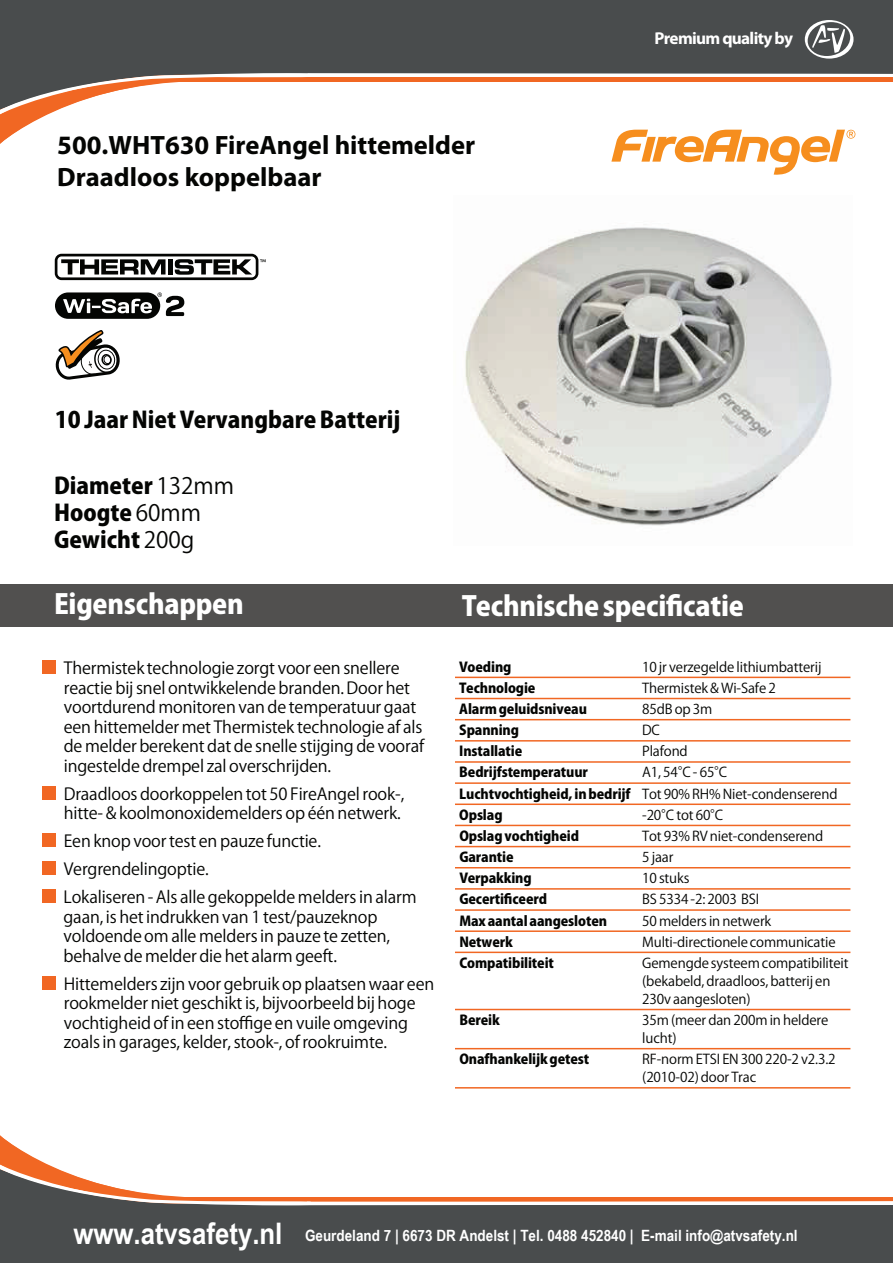
<style>
.page{position:relative;width:893px;height:1263px;background:#fff}
.page>*{position:absolute;margin:0;border:0;box-sizing:border-box;transform-origin:0 0}
.t1{font:800 27px "Koz Go Pro";letter-spacing:-.01em;color:#fff}
.t2{font:700 26.55px/32px "Myriad Pro";color:#040503}
.t3{font:800 22.5px/27px "Koz Go Pro";color:#040503}
.t4{font:700 17.25px "Myriad Pro";letter-spacing:-.04em;color:#fff}
.t5{font:16.5px/19.5px "Koz Go Pro";letter-spacing:-.01em;color:#040503}
.t6{font:700 15.6px "Arial Narrow";color:#fff;scale:1.06 1}
.t7{font:13.5px/18px "Koz Go Pro";letter-spacing:-.01em;color:#040503}
.t8{font:800 13.5px "Koz Go Pro";letter-spacing:-.01em;color:#040503}
.s1{font-weight:400}
.s2{font-weight:800}
.s3{font-size:29.7px}
</style>
<div class="page">
<img style="left:465px;top:227px;width:367px;height:299px">
<div style="left:0;top:584px;width:893px;height:42px;background:#51504f"></div>
<div style="left:43px;top:661px;width:13px;height:13px;background:#f16723"></div>
<div style="left:43px;top:786px;width:13px;height:13px;background:#f16723"></div>
<div style="left:43px;top:834px;width:13px;height:13px;background:#f16723"></div>
<div style="left:43px;top:862px;width:13px;height:13px;background:#f16723"></div>
<div style="left:43px;top:890px;width:13px;height:13px;background:#f16723"></div>
<div style="left:43px;top:976px;width:13px;height:13px;background:#f16723"></div>
<hr style="left:455px;top:677px;width:395px;height:1px;background:#f16723">
<hr style="left:455px;top:698px;width:395px;height:1px;background:#f16723">
<hr style="left:455px;top:719px;width:395px;height:1px;background:#f16723">
<hr style="left:455px;top:740px;width:395px;height:1px;background:#f16723">
<hr style="left:455px;top:761px;width:395px;height:2px;background:#f16723">
<hr style="left:455px;top:782px;width:395px;height:2px;background:#f16723">
<hr style="left:455px;top:803px;width:395px;height:2px;background:#f16723">
<hr style="left:455px;top:825px;width:395px;height:1px;background:#f16723">
<hr style="left:455px;top:846px;width:395px;height:1px;background:#f16723">
<hr style="left:455px;top:867px;width:395px;height:1px;background:#f16723">
<hr style="left:455px;top:888px;width:395px;height:2px;background:#f16723">
<hr style="left:455px;top:909px;width:395px;height:2px;background:#f16723">
<hr style="left:455px;top:930px;width:395px;height:2px;background:#f16723">
<hr style="left:455px;top:951px;width:395px;height:2px;background:#f16723">
<hr style="left:455px;top:1009px;width:395px;height:1px;background:#f16723">
<hr style="left:455px;top:1048px;width:395px;height:1px;background:#f16723">
<hr style="left:455px;top:1087px;width:395px;height:1px;background:#f16723">
<svg style="left:55px;top:330px;width:65px;height:48px"></svg>
<svg style="left:55px;top:254px;width:211px;height:26px"></svg>
<svg style="left:55px;top:292px;width:129px;height:27px"></svg>
<div style="left:0;top:1204px;width:893px;height:59px;background:#494c4d"></div>
<svg style="left:0;top:1135px;width:893px;height:71px"></svg>
<div style="left:0;top:0;width:893px;height:75px;background:#494c4d"></div>
<svg style="left:0;top:20px;width:893px;height:154px"></svg>
<h2 class="t2" style="left:57px;top:128px;width:419px">500.WHT630 FireAngel hittemelder<br>Draadloos koppelbaar</h2>
<h3 class="t3" style="left:55px;top:408px;width:347px">10 Jaar Niet Vervangbare Batterij</h3>
<h3 class="t3" style="left:54px;top:473px;width:182px">Diameter <span class="s1">132mm<br></span>Hoogte <span class="s1">60mm<br></span>Gewicht <span class="s1">200g</span></h3>
<p class="t4" style="left:654px;top:27px;width:140px">Premium quality by</p>
<h1 class="t1" style="left:54px;top:587px;width:191px">Eigenschappen</h1>
<h1 class="t1" style="left:462px;top:588px;width:284px">Technischespecificatie</h1>
<p class="t5" style="left:64px;top:659px;width:362px">Thermistek technologie zorgt voor een snellere reactie bij snel ontwikkelende branden. Door het voortdurend monitoren van de temperatuur gaat een hittemelder met Thermistek technologie af als de melder berekent dat de snelle stijging de vooraf ingestelde drempel zal overschrijden.</p>
<p class="t5" style="left:64px;top:784px;width:342px">Draadloos doorkoppelen tot 50 FireAngel rook-, hitte- &amp; koolmonoxidemelders op één netwerk.</p>
<p class="t5" style="left:64px;top:827px;width:355px;line-height:28px">Een knop voor test en pauze functie.<br>Vergrendelingoptie.<br>Lokaliseren- Als alle gekoppelde melders in alarm</p>
<p class="t5" style="left:64px;top:907px;width:328px">gaan, is het indrukken van 1 test/pauzeknop voldoende om alle melders in pauze te zetten, behalve de melder die het alarm geeft.</p>
<p class="t5" style="left:64px;top:974px;width:372px">Hittemelders zijn voor gebruik op plaatsen waar een rookmelder niet geschikt is, bijvoorbeeld bij hoge vochtigheid of in een stoffige en vuile omgeving zoals in garages, kelder, stook-, of rookruimte.</p>
<p class="t8" style="left:459px;top:658px;width:54px">Voeding</p>
<p class="t7" style="left:642px;top:658px;width:181px">10 jr verzegelde lithiumbatterij</p>
<p class="t8" style="left:459px;top:679px;width:78px">Technologie</p>
<p class="t7" style="left:642px;top:679px;width:135px">Thermistek &amp; Wi-Safe 2</p>
<p class="t8" style="left:459px;top:700px;width:129px">Alarmgeluidsniveau</p>
<p class="t7" style="left:642px;top:700px;width:72px">85dB op 3m</p>
<p class="t8" style="left:459px;top:721px;width:61px">Spanning</p>
<p class="t7" style="left:642px;top:721px;width:19px">DC</p>
<p class="t8" style="left:459px;top:742px;width:65px">Installatie</p>
<p class="t7" style="left:642px;top:743px;width:47px">Plafond</p>
<p class="t8" style="left:459px;top:764px;width:130px">Bedrijfstemperatuur</p>
<p class="t7" style="left:459px;top:762px;width:380px;line-height:21.1px;text-indent:183px">A1, 54°C - 65°C<br><span class="s2">Luchtvochtigheid,inbedrijf</span> Tot 90% RH% Niet-condenserend<br><span class="s2">Opslag</span></p>
<p class="t7" style="left:642px;top:806px;width:83px">-20°C tot 60°C</p>
<p class="t8" style="left:459px;top:827px;width:121px">Opslagvochtigheid</p>
<p class="t7" style="left:642px;top:827px;width:183px">Tot 93% RV niet-condenserend</p>
<p class="t8" style="left:459px;top:848px;width:56px">Garantie</p>
<p class="t7" style="left:642px;top:848px;width:33px">5 jaar</p>
<p class="t8" style="left:459px;top:869px;width:74px">Verpakking</p>
<p class="t7" style="left:642px;top:870px;width:49px">10 stuks</p>
<p class="t8" style="left:459px;top:891px;width:89px">Gecertificeerd</p>
<p class="t7" style="left:642px;top:891px;width:119px">BS 5334 -2: 2003 BSI</p>
<p class="t8" style="left:459px;top:912px;width:149px">Maxaantalaangesloten</p>
<p class="t7" style="left:642px;top:912px;width:131px">50 melders in netwerk</p>
<p class="t8" style="left:459px;top:933px;width:55px">Netwerk</p>
<p class="t7" style="left:642px;top:933px;width:195px">Multi-directionele communicatie</p>
<p class="t8" style="left:459px;top:954px;width:96px">Compatibiliteit</p>
<p class="t7" style="left:642px;top:954px;width:208px">Gemengde systeem compatibiliteit (bekabeld,draadloos, batterij en<br>230v aangesloten)</p>
<p class="t8" style="left:459px;top:1011px;width:42px">Bereik</p>
<p class="t7" style="left:642px;top:1011px;width:188px">35m (meer dan 200m in heldere lucht)</p>
<p class="t8" style="left:459px;top:1050px;width:131px">Onafhankelijkgetest</p>
<p class="t7" style="left:642px;top:1050px;width:195px">RF-norm ETSI EN 300 220-2 v2.3.2 (2010-02) door Trac</p>
<p class="t6" style="left:73px;top:1224px;width:685px"><span class="s3">www.atvsafety.nl</span> Geurdeland 7 | 6673 DR Andelst | Tel. 0488 452840 | E-mail info@atvsafety.nl</p>
</div>
